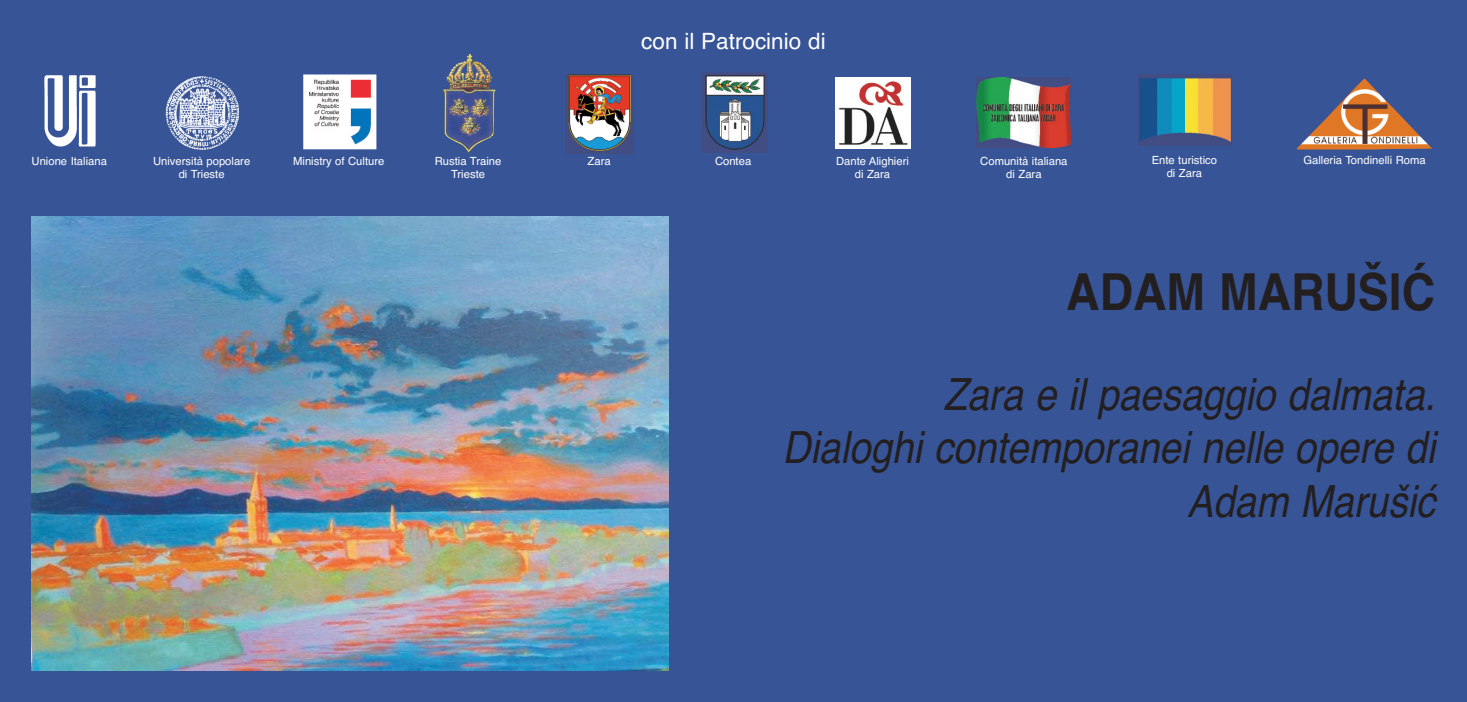
<style>
.page{position:relative;width:1467px;height:702px;background:#375497}
.page>*{position:absolute;margin:0;border:0;box-sizing:border-box;transform-origin:0 0}
.t1{font:700 50.85px "Helvetica";color:#231f20;scale:.91 1}
.t2{font:italic 44.32px/53.3px "Helvetica";color:#231f20;text-align:right;scale:.87 1}
.t3{font:22.5px "Helvetica";color:#fff}
.t4{font:11.25px/13.5px "Helvetica";color:#fff;text-align:center}
</style>
<div class="page">
<img style="left:31px;top:217px;width:638px;height:453px">
<img style="left:165px;top:76px;width:75px;height:73px">
<img style="left:305px;top:77px;width:69px;height:70px">
<div style="left:303px;top:75px;width:73px;height:74px;border:1px solid #fff"></div>
<img style="left:443px;top:54px;width:53px;height:99px">
<img style="left:1297px;top:78px;width:135px;height:71px">
<img style="left:835px;top:77px;width:76px;height:71px">
<img style="left:977px;top:77px;width:93px;height:71px">
<img style="left:1138px;top:75px;width:93px;height:71px">
<img style="left:702px;top:72px;width:66px;height:80px">
<img style="left:565px;top:75px;width:69px;height:78px">
<img style="left:44px;top:75px;width:52px;height:72px">
<h3 class="t3" style="left:641px;top:28px;width:186px">con il Patrocinio di</h3>
<p class="t4" style="left:435px;top:154px;width:68px">Rustia Traine</p>
<p class="t4" style="left:1303px;top:153px;width:124px">Galleria Tondinelli Roma</p>
<p class="t4" style="left:451px;top:167px;width:35px">Trieste</p>
<p class="t4" style="left:32px;top:154px;width:77px">Unione Italiana</p>
<p class="t4" style="left:153px;top:154px;width:99px">Universitàpopolare di Trieste</p>
<p class="t4" style="left:293px;top:154px;width:93px">Ministry of Culture</p>
<p class="t4" style="left:588px;top:154px;width:25px">Zara</p>
<p class="t4" style="left:715px;top:154px;width:38px">Contea</p>
<p class="t4" style="left:836px;top:154px;width:74px">Dante Alighieri di Zara</p>
<p class="t4" style="left:980px;top:154px;width:89px">Comunitàitaliana di Zara</p>
<p class="t4" style="left:1152px;top:153px;width:67px">Ente turistico di Zara</p>
<h1 class="t1" style="left:1066px;top:262px;width:407px">ADAM MArušić</h1>
<h2 class="t2" style="left:782px;top:368px;width:752px">Zara e il paesaggio dalmata.<br>Dialoghi contemporanei nelle opere di<br>Adam Marušić</h2>
</div>
